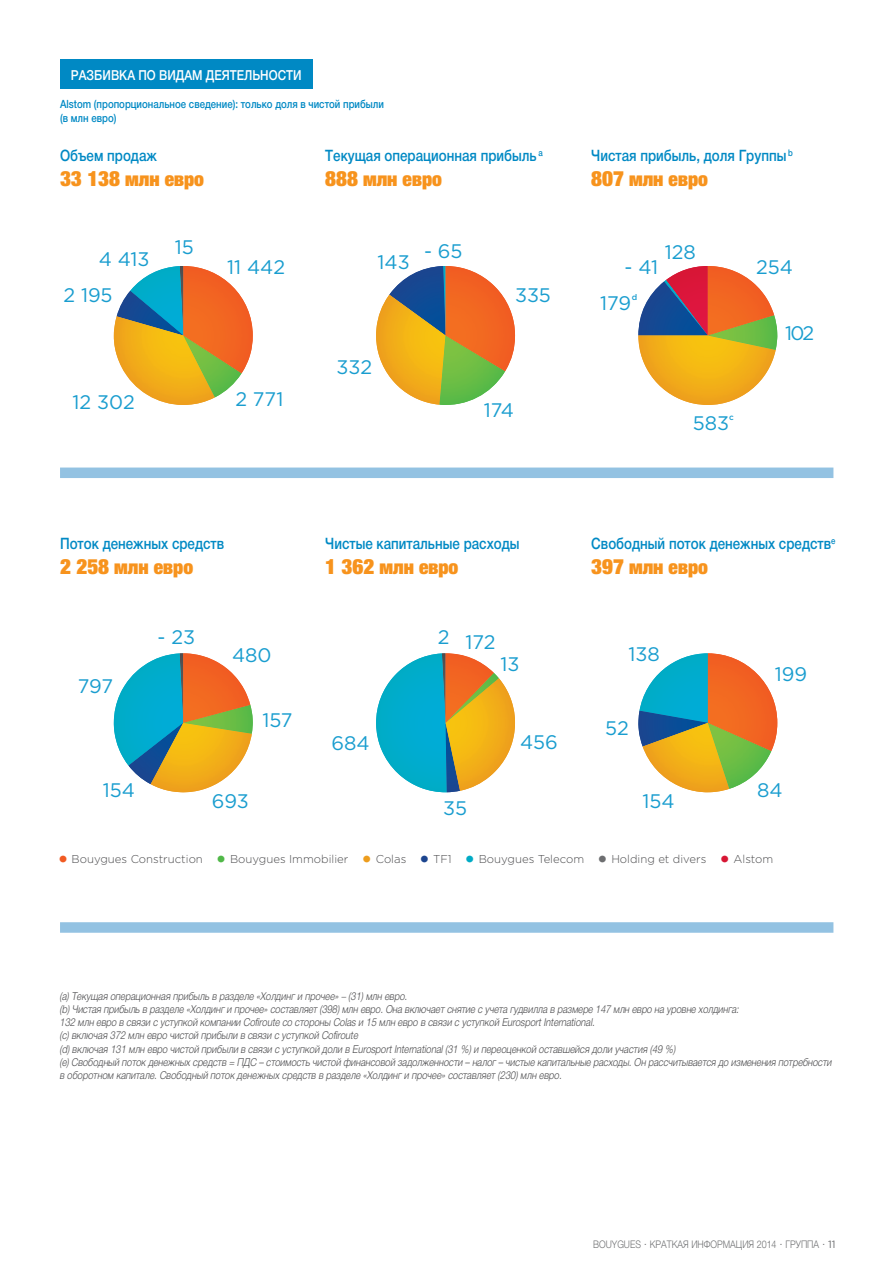
<style>
.page{position:relative;width:893px;height:1280px;background:#fff}
.page>*{position:absolute;margin:0;border:0;box-sizing:border-box;transform-origin:0 0}
.t1{font:19.6px "Gotham";color:#199dcf}
.t2{font:900 condensed 19.6px "Helvetica Neue LTCYR";color:#f7931d}
.t3{font:500 15.75px "Helvetica Neue LTCYR";color:#0089c4;scale:.85 1}
.t4{font:500 13.83px "Helvetica Neue LTCYR";color:#fff;scale:.85 1}
.t5{font:300 11.38px "Gotham";color:#4c4c4e}
.t6{font:500 11.38px/14px "Helvetica Neue LTCYR";color:#0089c4;scale:.85 1}
.t7{font:italic 300 10.85px/13.1px "Helvetica Neue LTCYR";color:#4c4c4e;scale:.85 1}
.t8{font:300 10.5px "Helvetica Neue LTCYR";color:#6d6e70;scale:.85 1}
.t9{font:500 8.22px "Gotham";color:#199dcf}
.s1{font-size:21px}
.s2{font-weight:700;font-size:22.75px;color:#f15a22}
.s3{font-weight:700;font-size:22.75px;color:#50b848}
.s4{font-weight:700;font-size:22.75px;color:#ed9d1d}
.s5{font-weight:700;font-size:22.75px;color:#1c458f}
.s6{font-weight:700;font-size:22.75px;color:#00abc5}
.s7{font-weight:700;font-size:22.75px;color:#6d6e70}
.s8{font-weight:700;font-size:22.75px;color:#d71634}
.s9{font-family:"Helvetica"}
.s10{font-family:"Gotham";font-weight:400}
</style>
<div class="page">
<div style="left:60px;top:922px;width:773px;height:11px;background:#93c2e2"></div>
<div style="left:60px;top:467px;width:773px;height:11px;background:#93c2e2"></div>
<div style="left:60px;top:60px;width:253px;height:29px;background:#0089c4"></div>
<img style="left:666px;top:266px;width:42px;height:14px">
<img style="left:638px;top:281px;width:70px;height:54px">
<img style="left:638px;top:335px;width:138px;height:70px">
<img style="left:708px;top:315px;width:69px;height:35px">
<img style="left:708px;top:266px;width:66px;height:49px">
<img style="left:130px;top:266px;width:53px;height:25px">
<img style="left:117px;top:291px;width:66px;height:25px">
<img style="left:114px;top:316px;width:101px;height:89px">
<img style="left:183px;top:373px;width:59px;height:24px">
<img style="left:183px;top:266px;width:70px;height:107px">
<svg style="left:376px;top:266px;width:140px;height:139px"></svg>
<img style="left:446px;top:266px;width:69px;height:105px">
<svg style="left:113px;top:653px;width:140px;height:140px"></svg>
<img style="left:183px;top:653px;width:67px;height:52px">
<img style="left:376px;top:653px;width:70px;height:139px">
<img style="left:446px;top:791px;width:13px;height:1px">
<img style="left:446px;top:678px;width:69px;height:113px">
<img style="left:446px;top:673px;width:53px;height:50px">
<img style="left:446px;top:653px;width:48px;height:20px">
<img style="left:639px;top:653px;width:69px;height:58px">
<img style="left:638px;top:711px;width:70px;height:35px">
<img style="left:643px;top:723px;width:86px;height:69px">
<img style="left:708px;top:751px;width:63px;height:38px">
<img style="left:708px;top:653px;width:69px;height:98px">
<p class="t4" style="left:71px;top:70px;width:273px">РАЗБИВКА ПО ВИДАМ ДЕЯТЕЛЬНОСТИ</p>
<p class="t6" style="left:60px;top:98px;width:383px">Alstom (пропорциональное сведение): только доля в чистой прибыли (в млн евро)</p>
<h2 class="t3" style="left:60px;top:150px;width:115px">Объем продаж</h2>
<h1 class="t2" style="left:60px;top:172px;width:146px"><span class="s1">33 138</span> млн евро</h1>
<h2 class="t3" style="left:325px;top:150px;width:257px">Текущая операционная прибыль <sup>a</sup></h2>
<h1 class="t2" style="left:325px;top:172px;width:118px"><span class="s1">888</span> млн евро</h1>
<h1 class="t1" style="left:99px;top:250px;width:52px">4 413</h1>
<h1 class="t1" style="left:175px;top:239px;width:21px">15</h1>
<h1 class="t1" style="left:227px;top:258px;width:59px">11 442</h1>
<h1 class="t1" style="left:378px;top:253px;width:34px">143</h1>
<h1 class="t1" style="left:424px;top:242px;width:40px">- 65</h1>
<h1 class="t1" style="left:63px;top:286px;width:51px">2 195</h1>
<h1 class="t1" style="left:515px;top:286px;width:37px">335</h1>
<h1 class="t1" style="left:337px;top:358px;width:37px">332</h1>
<h1 class="t1" style="left:73px;top:393px;width:64px">12 302</h1>
<h1 class="t1" style="left:235px;top:390px;width:50px">2 771</h1>
<h1 class="t1" style="left:484px;top:401px;width:32px">174</h1>
<h2 class="t3" style="left:591px;top:150px;width:239px">Чистая прибыль, доля Группы <sup>b</sup></h2>
<h1 class="t2" style="left:591px;top:172px;width:118px"><span class="s1">807</span> млн евро</h1>
<h1 class="t1" style="left:625px;top:258px;width:35px">- 41</h1>
<h1 class="t1" style="left:600px;top:294px;width:33px">179</h1>
<p class="t9" style="left:632px;top:294px;width:7px">d</p>
<h1 class="t1" style="left:665px;top:243px;width:33px">128</h1>
<h1 class="t1" style="left:756px;top:258px;width:38px">254</h1>
<h1 class="t1" style="left:785px;top:324px;width:30px">102</h1>
<h1 class="t1" style="left:693px;top:414px;width:38px">583</h1>
<p class="t9" style="left:729px;top:414px;width:6px">c</p>
<h2 class="t3" style="left:60px;top:538px;width:195px">Поток денежных средств</h2>
<h1 class="t2" style="left:60px;top:560px;width:135px"><span class="s1">2 258</span> млн евро</h1>
<h1 class="t1" style="left:78px;top:677px;width:37px">797</h1>
<h1 class="t1" style="left:157px;top:628px;width:39px">- 23</h1>
<h1 class="t1" style="left:232px;top:647px;width:41px">480</h1>
<h1 class="t1" style="left:262px;top:711px;width:32px">157</h1>
<h2 class="t3" style="left:325px;top:538px;width:230px">Чистые капитальные расходы</h2>
<h1 class="t2" style="left:325px;top:560px;width:135px"><span class="s1">1 362</span> млн евро</h1>
<h1 class="t1" style="left:332px;top:734px;width:40px">684</h1>
<h1 class="t1" style="left:438px;top:628px;width:13px">2</h1>
<h1 class="t1" style="left:465px;top:633px;width:32px">172</h1>
<h1 class="t1" style="left:500px;top:655px;width:21px">13</h1>
<h1 class="t1" style="left:520px;top:733px;width:39px">456</h1>
<h2 class="t3" style="left:591px;top:538px;width:289px">Свободный поток денежных средств<sup>e</sup></h2>
<h1 class="t2" style="left:591px;top:560px;width:118px"><span class="s1">397</span> млн евро</h1>
<h1 class="t1" style="left:628px;top:645px;width:33px">138</h1>
<h1 class="t1" style="left:605px;top:719px;width:25px">52</h1>
<h1 class="t1" style="left:775px;top:665px;width:34px">199</h1>
<h1 class="t1" style="left:103px;top:781px;width:34px">154</h1>
<h1 class="t1" style="left:212px;top:792px;width:38px">693</h1>
<h1 class="t1" style="left:642px;top:792px;width:34px">154</h1>
<h1 class="t1" style="left:443px;top:799px;width:25px">35</h1>
<h1 class="t1" style="left:757px;top:781px;width:27px">84</h1>
<p class="t5" style="left:58px;top:854px;width:717px"><span class="s2">•</span> Bouygues Construction <span class="s3">•</span> Bouygues Immobilier <span class="s4">•</span> Colas <span class="s5">•</span> TF1 <span class="s6">•</span> Bouygues Telecom <span class="s7">•</span> Holding et divers <span class="s8">•</span> Alstom</p>
<p class="t7" style="left:60px;top:991px;width:912px">(a) Текущая операционная прибыль в разделе «Холдинг и прочее» <span class="s9">‒</span> (31) млн евро.<br>(b) Чистая прибыль в разделе «Холдинг и прочее» составляет (398) млн евро. Она включает снятие с учета гудвилла в размере 147 млн евро на уровне холдинга:<br>132 млн евро в связи с уступкой компании Cofiroute со стороны Colas и 15 млн евро в связи с уступкой Eurosport International.<br>(c) включая 372 млн евро чистой прибыли в связи с уступкой Cofiroute<br>(d) включая 131 млн евро чистой прибыли в связи с уступкой доли в Eurosport International (31 %) и переоценкой оставшейся доли участия (49 %)<br>(e) Свободный поток денежных средств = ПДС – стоимость чистой финансовой задолженности – налог – чистые капитальные расходы. Он рассчитывается до изменения потребности в оборотном капитале. Свободный поток денежных средств в разделе «Холдинг и прочее» составляет (230) млн евро.</p>
<p class="t8" style="left:593px;top:1240px;width:287px">BOUYGUES <sup>.</sup> КРАТКАЯ ИНФОРМАЦИЯ 2014 <sup>.</sup> ГРУППА <sup>.</sup> <span class="s10">11</span></p>
</div>
